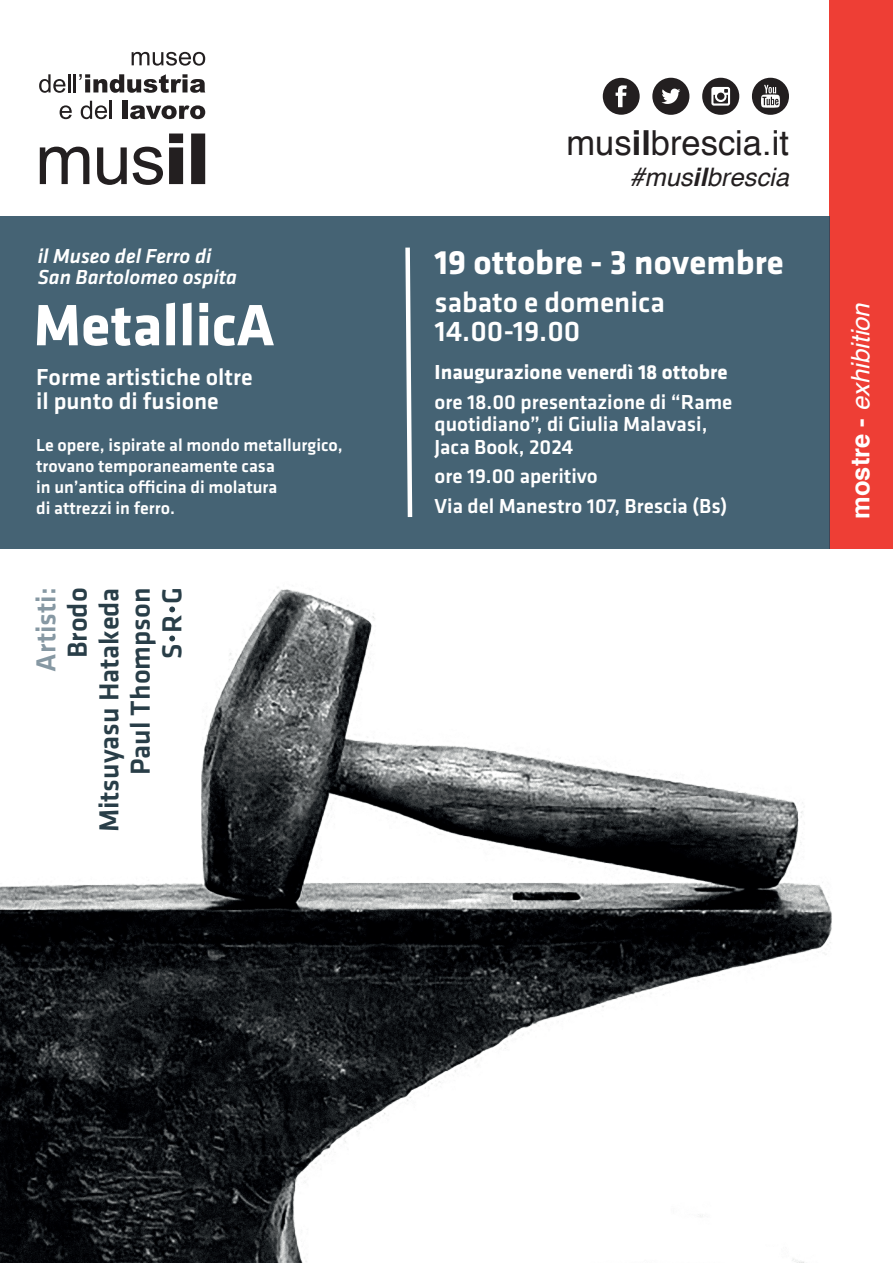
<style>
.page{position:relative;width:893px;height:1263px;background:#fff}
.page>*{position:absolute;margin:0;border:0;box-sizing:border-box;transform-origin:0 0}
.t1{font:700 60.45px "Klavika";color:#fff}
.t2{font:700 35.1px "Klavika";color:#fff}
.t3{font:34.5px "Helvetica";color:#231f20}
.t4{font:500 29.4px/29.4px "Klavika";color:#fff}
.t5{font:500 28.5px/31.5px "Klavika";color:#293e48;text-align:right}
.t6{font:500 28.5px "Klavika";color:#8698a3}
.t7{font:italic 25.5px "Helvetica";color:#fff}
.t8{font:italic 25.5px "Helvetica";color:#231f20}
.t9{font:500 24px/24px "Klavika";color:#fff}
.t10{font:500 21px/22.5px "Klavika";color:#fff}
.t11{font:italic 500 21px/21px "Klavika";color:#fff}
.t12{font:700 21px "Klavika";color:#fff}
.t13{font:500 18px/21px "Klavika";color:#fff}
.s1{font-weight:700}
.s2{font-weight:700;font-style:normal}
</style>
<div class="page">
<img style="left:0;top:587px;width:832px;height:676px">
<div style="left:829px;top:0;width:64px;height:549px;background:#ee3e35"></div>
<svg style="left:40px;top:134px;width:165px;height:51px"></svg>
<svg style="left:132px;top:52px;width:73px;height:14px"></svg>
<svg style="left:39px;top:74px;width:166px;height:19px"></svg>
<svg style="left:60px;top:105px;width:12px;height:14px"></svg>
<svg style="left:81px;top:101px;width:31px;height:18px"></svg>
<div style="left:122px;top:101px;width:6px;height:18px;background:#231f20"></div>
<svg style="left:130px;top:105px;width:75px;height:14px"></svg>
<svg style="left:752px;top:78px;width:37px;height:37px"></svg>
<svg style="left:603px;top:78px;width:37px;height:37px"></svg>
<svg style="left:702px;top:78px;width:37px;height:37px"></svg>
<svg style="left:652px;top:78px;width:37px;height:37px"></svg>
<div style="left:0;top:217px;width:829px;height:332px;background:#456374"></div>
<svg style="left:405px;top:247px;width:8px;height:270px"></svg>
<h3 class="t3" style="left:567px;top:116px;width:224px">mus<span class="s1">il</span>brescia.it</h3>
<p class="t8" style="left:630px;top:157px;width:160px">#mus<span class="s1">il</span>brescia</p>
<p class="t11" style="left:38px;top:245px;width:201px">il Museo del Ferro di<br>San Bartolomeo ospita</p>
<h2 class="t2" style="left:435px;top:237px;width:351px">19 ottobre - 3 novembre</h2>
<h3 class="t4" style="left:435px;top:286px;width:232px">sabato e domenica<br>14.00-19.00</h3>
<p class="t12" style="left:435px;top:357px;width:295px">Inaugurazione venerdì 18 ottobre</p>
<p class="t10" style="left:435px;top:390px;width:299px">ore 18.00 presentazione di “Rame quotidiano”, di Giulia Malavasi,<br>Jaca Book, 2024</p>
<p class="t10" style="left:435px;top:461px;width:295px;line-height:29.4px">ore 19.00 aperitivo<br>Via del Manestro 107, Brescia (Bs)</p>
<h1 class="t1" style="left:34px;top:281px;width:242px">MetallicA</h1>
<p class="t9" style="left:36px;top:364px;width:218px">Forme artistiche oltre il punto di fusione</p>
<p class="t13" style="left:36px;top:434px;width:308px">Le opere, ispirate al mondo metallurgico, trovano temporaneamente casa<br>in un’antica officina di molatura<br>di attrezzi in ferro.</p>
<h3 class="t6" style="left:27px;top:671px;width:85px;rotate:-90deg">Artisti:</h3>
<h3 class="t5" style="left:61px;top:832px;width:246px;rotate:-90deg">Brodo<br>Mitsuyasu Hatakeda<br>Paul Thompson<br>S•R•G</h3>
<p class="t7" style="left:840px;top:519px;width:217px;rotate:-90deg"><span class="s2">mostre -</span> exhibition</p>
</div>
